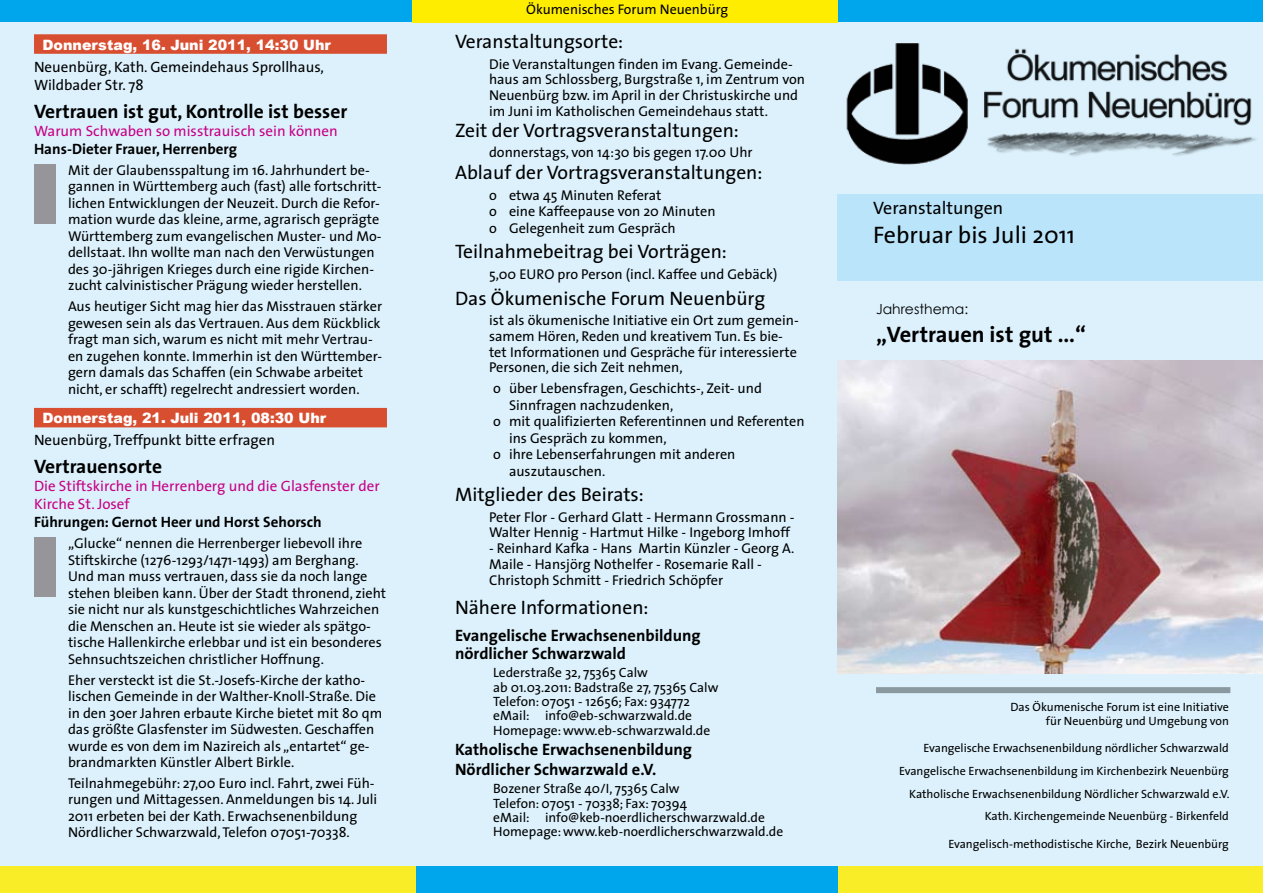
<style>
.page{position:relative;width:1263px;height:893px;background:#dcf1fc}
.page>*{position:absolute;margin:0;border:0;box-sizing:border-box;transform-origin:0 0}
.t1{font:24px "The Sans";color:#000}
.t2{font:700 22.5px "The Sans";color:#000}
.t3{font:19.5px "The Sans";color:#000}
.t4{font:700 19.5px "The Sans";color:#000}
.t5{font:18px "The Sans";color:#000}
.t6{font:700 16.5px/18px "The Sans";color:#000}
.t7{font:15px/18px "The Sans";color:#c80084}
.t8{font:15px/18px "The Sans";color:#000}
.t9{font:700 15px "The Sans";color:#000}
.t10{font:14.25px/16.5px "The Sans";color:#000}
.t11{font:900 14.25px "Arial";color:#fff}
.t12{font:13.95px "The Sans";color:#000}
.t13{font:13.95px "Century Gothic";color:#000}
.t14{font:13.5px/14.4px "The Sans";color:#000}
.t15{font:12px/23px "The Sans";color:#000;text-align:right}
</style>
<div class="page">
<div style="left:838px;top:194px;width:425px;height:87px;background:#bae4f9"></div>
<div style="left:34px;top:34px;width:353px;height:20px;background:#d84e31"></div>
<div style="left:34px;top:408px;width:353px;height:19px;background:#d84e31"></div>
<div style="left:876px;top:687px;width:354px;height:6px;background:#8a989f"></div>
<div style="left:0;top:866px;width:1263px;height:27px;background:#f9ed28"></div>
<div style="left:0;top:0;width:1263px;height:22px;background:#00a6eb"></div>
<div style="left:417px;top:866px;width:421px;height:27px;background:#00a6eb"></div>
<div style="left:412px;top:0;width:426px;height:22px;background:#ffed00"></div>
<img style="left:846px;top:43px;width:410px;height:122px">
<div style="left:34px;top:537px;width:21px;height:60px;background:#969599"></div>
<img style="left:838px;top:360px;width:425px;height:314px">
<div style="left:34px;top:164px;width:21px;height:60px;background:#969599"></div>
<p class="t11" style="left:43px;top:34px;width:290px">Donnerstag, 16. Juni 2011, 14:30 Uhr</p>
<p class="t8" style="left:34px;top:57px;width:291px">Neuenbürg, Kath. Gemeindehaus Sprollhaus,<br>Wildbader Str. 78</p>
<h3 class="t4" style="left:34px;top:95px;width:315px">Vertrauen ist gut, Kontrolle ist besser</h3>
<p class="t7" style="left:34px;top:121px;width:305px">Warum Schwaben so misstrauisch sein können</p>
<p class="t9" style="left:34px;top:136px;width:204px">Hans-Dieter Frauer, Herrenberg</p>
<p class="t10" style="left:68px;top:161px;width:315px">Mit der Glaubensspaltung im 16. Jahrhundert be&shy;gannen in Württemberg auch (fast) alle fortschritt&shy;lichen Entwicklungen der Neuzeit. Durch die Refor&shy;mation wurde das kleine, arme, agrarisch geprägte Württemberg zum evangelischen Muster- und Mo&shy;dellstaat. Ihn wollte man nach den Verwüstungen des 30-jährigen Krieges durch eine rigide Kirchen&shy;zucht calvinistischer Prägung wieder herstellen.</p>
<p class="t10" style="left:68px;top:298px;width:316px">Aus heutiger Sicht mag hier das Misstrauen stärker gewesen sein als das Vertrauen. Aus dem Rückblick fragt man sich, warum es nicht mit mehr Vertrau&shy;en zugehen konnte. Immerhin ist den Württember&shy;gern damals das Schaffen (ein Schwabe arbeitet nicht, er schafft) regelrecht andressiert worden.</p>
<p class="t11" style="left:43px;top:408px;width:285px">Donnerstag, 21. Juli 2011, 08:30 Uhr</p>
<p class="t8" style="left:34px;top:431px;width:243px">Neuenbürg, Treffpunkt bitte erfragen</p>
<h3 class="t4" style="left:34px;top:450px;width:130px">Vertrauensorte</h3>
<p class="t7" style="left:34px;top:477px;width:347px">Die Stiftskirche in Herrenberg und die Glasfenster der<br>Kirche St. Josef</p>
<p class="t9" style="left:34px;top:510px;width:289px">Führungen: Gernot Heer und Horst Sehorsch</p>
<p class="t10" style="left:68px;top:535px;width:319px">„Glucke“ nennen die Herrenberger liebevoll ihre Stiftskirche (1276-1293/1471-1493) am Berghang.<br>Und man muss vertrauen, dass sie da noch lange stehen bleiben kann. Über der Stadt thronend, zieht sie nicht nur als kunstgeschichtliches Wahrzeichen die Menschen an. Heute ist sie wieder als spätgo&shy;tische Hallenkirche erlebbar und ist ein besonderes Sehnsuchtszeichen christlicher Hoffnung.</p>
<p class="t10" style="left:68px;top:671px;width:316px">Eher versteckt ist die St.-Josefs-Kirche der katho&shy;lischen Gemeinde in der Walther-Knoll-Straße. Die in den 30er Jahren erbaute Kirche bietet mit 80 qm das größte Glasfenster im Südwesten. Geschaffen wurde es von dem im Nazireich als „entartet“ ge&shy;brandmarkten Künstler Albert Birkle.</p>
<p class="t10" style="left:68px;top:774px;width:311px">Teilnahmegebühr: 27,00 Euro incl. Fahrt, zwei Füh&shy;rungen und Mittagessen. Anmeldungen bis 14. Juli 2011 erbeten bei der Kath. Erwachsenenbildung Nördlicher Schwarzwald, Telefon 07051-70338.</p>
<p class="t12" style="left:526px;top:-2px;width:204px">Ökumenisches Forum Neuenbürg</p>
<h3 class="t3" style="left:455px;top:25px;width:170px">Veranstaltungsorte:</h3>
<p class="t10" style="left:489px;top:55px;width:317px;line-height:15.8px">Die Veranstaltungen finden im Evang. Gemeinde&shy;haus am Schlossberg, Burgstraße 1, im Zentrum von Neuenbürg bzw. im April in der Christuskirche und im Juni im Katholischen Gemeindehaus statt.</p>
<h3 class="t3" style="left:455px;top:114px;width:285px">Zeit der Vortragsveranstaltungen:</h3>
<p class="t10" style="left:489px;top:144px;width:265px">donnerstags, von 14:30 bis gegen 17.00 Uhr</p>
<h3 class="t3" style="left:455px;top:156px;width:309px">Ablauf der Vortragsveranstaltungen:</h3>
<p class="t10" style="left:489px;top:186px;width:228px">o etwa 45 Minuten Referat<br>o eine Kaffeepause von 20 Minuten o Gelegenheit zum Gespräch</p>
<h3 class="t3" style="left:455px;top:235px;width:273px">Teilnahmebeitrag bei Vorträgen:</h3>
<p class="t10" style="left:489px;top:266px;width:290px">5,00 EURO pro Person (incl. Kaffee und Gebäck)</p>
<h3 class="t3" style="left:455px;top:282px;width:312px">Das Ökumenische Forum Neuenbürg</h3>
<p class="t10" style="left:489px;top:312px;width:311px;line-height:15.8px">ist als ökumenische Initiative ein Ort zum gemein&shy;samem Hören, Reden und kreativem Tun. Es bie&shy;tet Informationen und Gespräche für interessierte Personen, die sich Zeit nehmen,</p>
<p class="t10" style="left:493px;top:380px;width:270px">o über Lebensfragen, Geschichts-, Zeit- und</p>
<p class="t10" style="left:509px;top:396px;width:166px">Sinnfragen nachzudenken,</p>
<p class="t10" style="left:493px;top:413px;width:313px">o mit qualifizierten Referentinnen und Referenten</p>
<p class="t10" style="left:509px;top:429px;width:159px">ins Gespräch zu kommen,</p>
<p class="t10" style="left:493px;top:446px;width:244px">o ihre Lebenserfahrungen mit anderen</p>
<p class="t10" style="left:509px;top:462px;width:98px">auszutauschen.</p>
<h3 class="t3" style="left:455px;top:478px;width:190px">Mitglieder des Beirats:</h3>
<p class="t10" style="left:489px;top:508px;width:307px;line-height:15.8px">Peter Flor - Gerhard Glatt - Hermann Grossmann -<br>Walter Hennig - Hartmut Hilke - Ingeborg Imhoff</p>
<p class="t10" style="left:489px;top:540px;width:307px;line-height:15.8px">- Reinhard Kafka - Hans Martin Künzler - Georg A.<br>Maile - Hansjörg Nothelfer - Rosemarie Rall -<br>Christoph Schmitt - Friedrich Schöpfer</p>
<h3 class="t3" style="left:455px;top:592px;width:195px">Nähere Informationen:</h3>
<p class="t6" style="left:455px;top:626px;width:247px">Evangelische Erwachsenenbildung nördlicher Schwarzwald</p>
<p class="t14" style="left:493px;top:665px;width:227px">Lederstraße 32, 75365 Calw<br>ab 01.03.2011: Badstraße 27, 75365 Calw Telefon: 07051 - 12656; Fax: 934772 eMail: info@eb-schwarzwald.de Homepage:www.eb-schwarzwald.de</p>
<p class="t6" style="left:455px;top:739px;width:238px;line-height:19.8px">Katholische Erwachsenenbildung<br>Nördlicher Schwarzwald e.V.</p>
<p class="t14" style="left:493px;top:781px;width:291px">Bozener Straße 40/I, 75365 Calw<br>Telefon: 07051 - 70338; Fax: 70394<br>eMail: info@keb-noerdlicherschwarzwald.de Homepage:www.keb-noerdlicherschwarzwald.de</p>
<p class="t5" style="left:873px;top:193px;width:132px">Veranstaltungen</p>
<h1 class="t1" style="left:873px;top:215px;width:203px">Februar bis Juli 2011</h1>
<p class="t13" style="left:876px;top:299px;width:94px">Jahresthema:</p>
<h2 class="t2" style="left:876px;top:316px;width:211px">„Vertrauen ist gut ...“</h2>
<p class="t15" style="left:1010px;top:699px;width:220px;line-height:14.4px">Das Ökumenische Forum ist eine Initiative für Neuenbürg und Umgebung von</p>
<p class="t15" style="left:899px;top:736px;width:332px">Evangelische Erwachsenenbildung nördlicher Schwarzwald Evangelische Erwachsenenbildung im Kirchenbezirk Neuenbürg Katholische Erwachsenenbildung Nördlicher Schwarzwald e.V.<br>Kath. Kirchengemeinde Neuenbürg - Birkenfeld</p>
<p class="t15" style="left:948px;top:832px;width:282px">Evangelisch-methodistische Kirche, Bezirk Neuenbürg</p>
</div>
